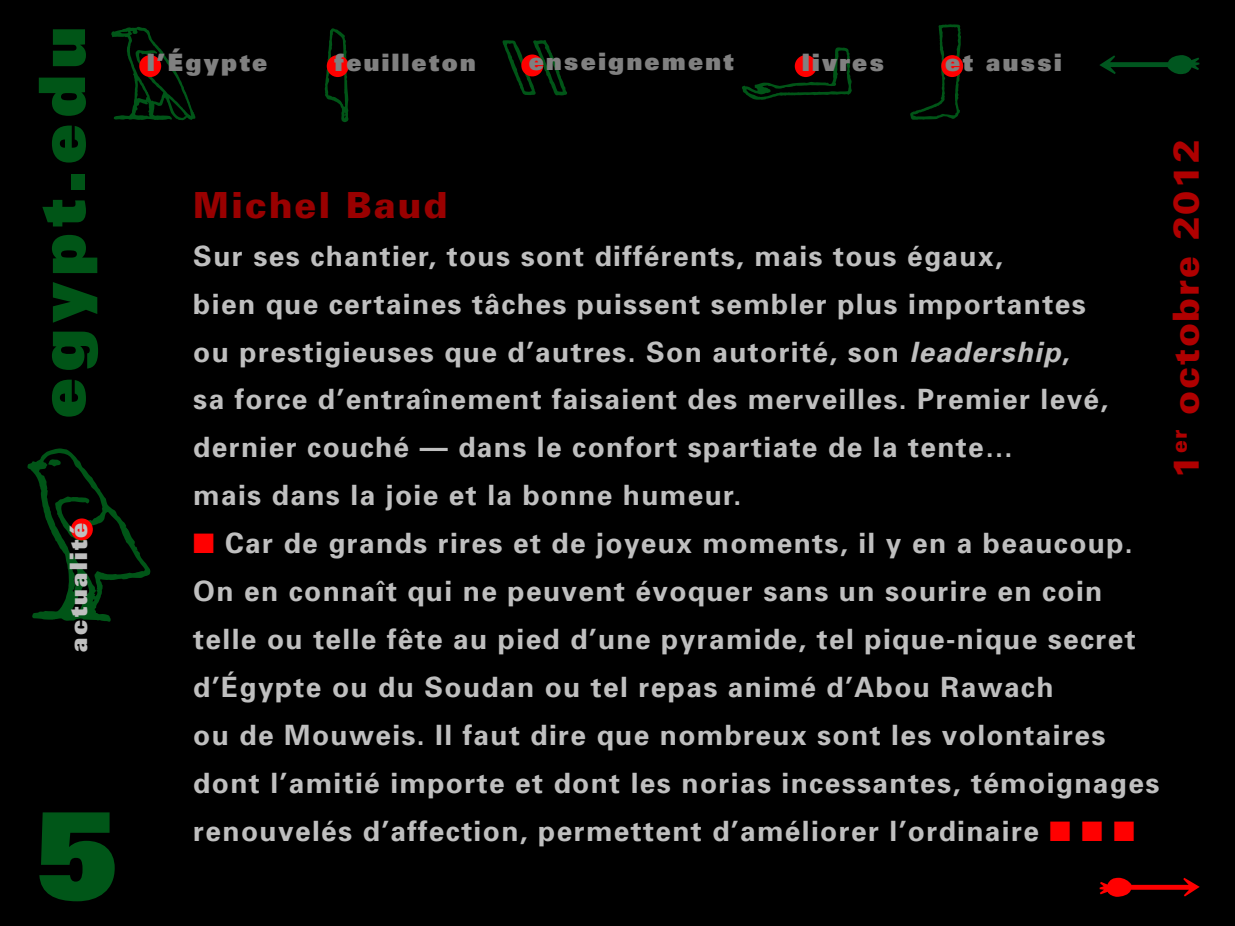
<style>
.page{position:relative;width:1235px;height:926px;background:#000}
.page>*{position:absolute;margin:0;border:0;box-sizing:border-box;transform-origin:0 0}
.t1{font:900 120px "Univers";color:#005618}
.t2{font:900 64px "Univers";letter-spacing:.1em;color:#005517}
.t3{font:900 36px "Univers";letter-spacing:.05em;color:#af0000}
.t4{font:900 36px "Univers";letter-spacing:.05em;color:#900}
.t5{font:700 28px/48px "Univers";letter-spacing:.05em;color:#bfbfbf}
.t6{font:900 24px "Univers";letter-spacing:.1em;color:#808080}
.t7{font:900 24px "Univers";letter-spacing:.1em;color:#bfbfbf}
.s1{font-style:italic}
.s2{color:#f00}
</style>
<div class="page">
<svg style="left:111px;top:26px;width:84px;height:94px"></svg>
<svg style="left:324px;top:28px;width:24px;height:94px"></svg>
<div style="left:139px;top:55px;width:22px;height:22px;background:#f00;border-radius:50%"></div>
<div style="left:327px;top:55px;width:22px;height:22px;background:#f00;border-radius:50%"></div>
<svg style="left:742px;top:47px;width:110px;height:53px"></svg>
<div style="left:795px;top:55px;width:21px;height:22px;background:#f00;border-radius:50%"></div>
<svg style="left:910px;top:24px;width:51px;height:96px"></svg>
<div style="left:941px;top:55px;width:22px;height:22px;background:#f00;border-radius:50%"></div>
<svg style="left:502px;top:40px;width:65px;height:56px"></svg>
<div style="left:521px;top:55px;width:22px;height:21px;background:#f00;border-radius:50%"></div>
<svg style="left:28px;top:448px;width:123px;height:174px"></svg>
<div style="left:71px;top:518px;width:22px;height:22px;background:#f00;border-radius:50%"></div>
<svg style="left:1099px;top:55px;width:100px;height:19px"></svg>
<svg style="left:1099px;top:878px;width:100px;height:19px"></svg>
<h2 class="t2" style="left:20px;top:418px;width:393px;rotate:-90deg">egypt.edu</h2>
<p class="t7" style="left:63px;top:652px;width:130px;rotate:-90deg">actualité</p>
<h1 class="t1" style="left:35px;top:777px;width:86px">5</h1>
<p class="t6" style="left:147px;top:47px;width:122px">l’Égypte</p>
<p class="t6" style="left:335px;top:47px;width:143px">feuilleton</p>
<p class="t6" style="left:529px;top:46px;width:207px">enseignement</p>
<p class="t6" style="left:802px;top:47px;width:83px">livres</p>
<p class="t6" style="left:945px;top:47px;width:118px">et aussi</p>
<p class="t4" style="left:193px;top:182px;width:255px">Michel Baud</p>
<p class="t5" style="left:193px;top:232px;width:916px">Sur ses chantier, tous sont différents, mais tous égaux,<br>bien que certaines tâches puissent sembler plus importantes ou prestigieuses que d’autres. Son autorité, son <span class="s1">leadership</span>,<br>sa force d’entraînement faisaient des merveilles. Premier levé, dernier couché — dans le confort spartiate de la tente…<br>mais dans la joie et la bonne humeur.</p>
<p class="t5" style="left:193px;top:520px;width:967px"><span class="s2">■</span> Car de grands rires et de joyeux moments, il y en a beaucoup.<br>On en connaît qui ne peuvent évoquer sans un sourire en coin telle ou telle fête au pied d’une pyramide, tel pique-nique secret d’Égypte ou du Soudan ou tel repas animé d’Abou Rawach<br>ou de Mouweis. Il faut dire que nombreux sont les volontaires dont l’amitié importe et dont les norias incessantes, témoignages renouvelés d’affection, permettent d’améliorer l’ordinaire <span class="s2">■</span> <span class="s2">■</span> <span class="s2">■</span></p>
<p class="t3" style="left:1163px;top:479px;width:341px;rotate:-90deg">1<sup>er</sup> octobre 2012</p>
</div>
